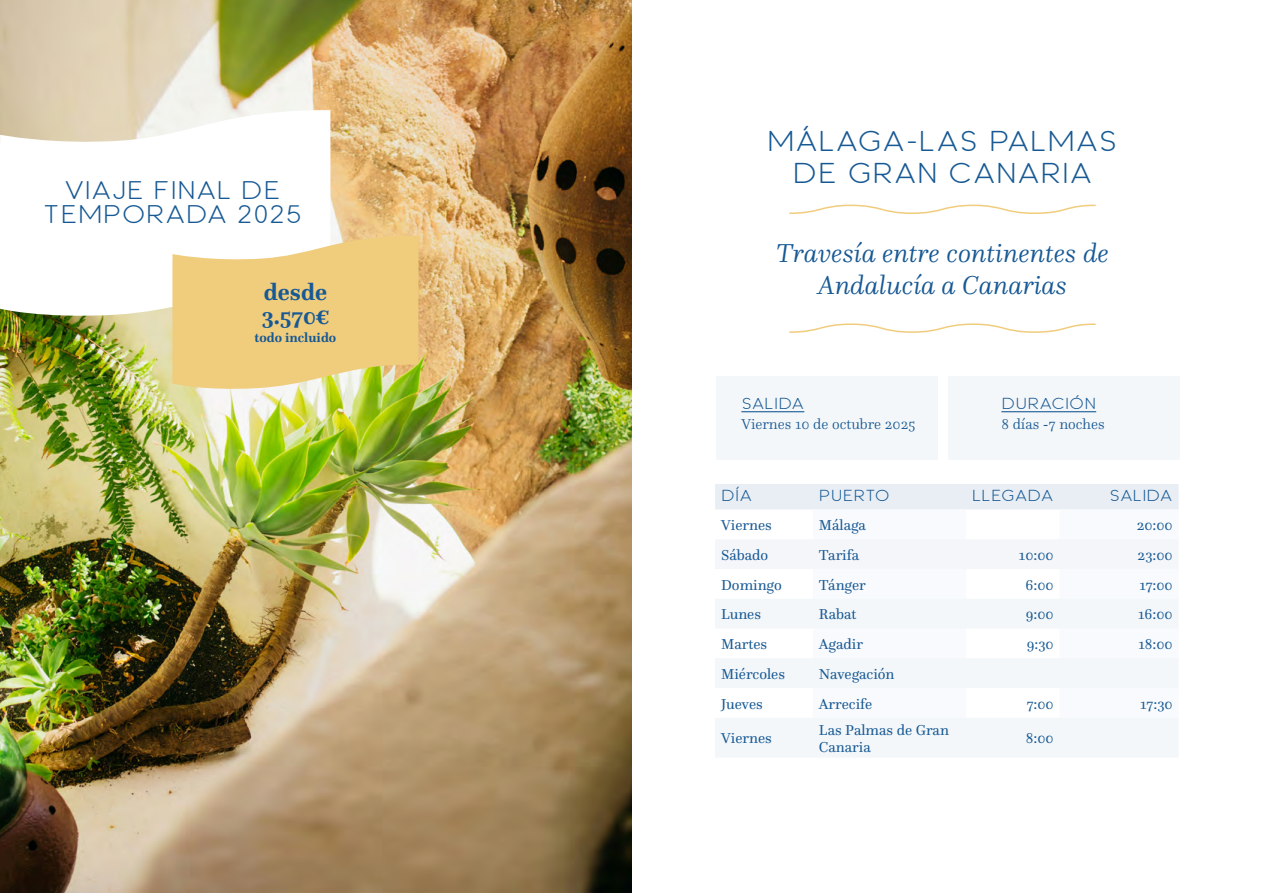
<style>
.page{position:relative;width:1263px;height:893px;background:#fff}
.page>*{position:absolute;margin:0;border:0;box-sizing:border-box;transform-origin:0 0}
.t1{font:italic 300 27px/32.4px "Questa";color:#175994;text-align:center}
.t2{font:27px/32.4px "Grand Halva";color:#175994;text-align:center}
.t3{font:24px/24px "Grand Halva";color:#175994;text-align:center}
.t4{font:700 24px/24px "Questa";color:#175994}
.t5{font:15px/16.5px "Questa";color:#175994}
.t6{font:15px "Grand Halva";color:#175994}
.t7{font:300 15px "Questa";color:#175994}
.t8{font:700 13.5px "Questa";color:#175994}
</style>
<div class="page">
<img style="left:0;top:0;width:631px;height:893px">
<div style="left:716px;top:376px;width:222px;height:83px;background:#f4f7f9"></div>
<div style="left:948px;top:376px;width:231px;height:83px;background:#f4f7f9"></div>
<svg style="left:0;top:110px;width:330px;height:209px"></svg>
<hr style="left:741px;top:411px;width:63px;height:1px;background:#175994">
<hr style="left:1001px;top:411px;width:95px;height:1px;background:#175994">
<div style="left:715px;top:484px;width:463px;height:25px;background:#e8eef4"></div>
<svg style="left:715px;top:599px;width:463px;height:158px;fill:#f3f7fa"></svg>
<svg style="left:789px;top:323px;width:307px;height:10px"></svg>
<svg style="left:789px;top:204px;width:307px;height:10px"></svg>
<svg style="left:172px;top:236px;width:246px;height:155px;background:#eed189"></svg>
<h2 class="t3" style="left:42px;top:177px;width:262px">VIAJE FINAL DE<br>TEMPORADA 2025</h2>
<h2 class="t4" style="left:262px;top:280px;width:69px">desde<br>3.570€</h2>
<p class="t8" style="left:255px;top:329px;width:83px">todo incluido</p>
<h1 class="t2" style="left:767px;top:123px;width:352px">MÁLAGA-LAS PALMAS<br>DE GRAN CANARIA</h1>
<h1 class="t1" style="left:776px;top:236px;width:335px">Travesía entre continentes de<br>Andalucía a Canarias</h1>
<p class="t6" style="left:741px;top:394px;width:64px">SALIDA</p>
<p class="t7" style="left:741px;top:414px;width:176px">Viernes 10 de octubre 2025</p>
<p class="t6" style="left:1001px;top:394px;width:96px">DURACIÓN</p>
<p class="t7" style="left:1001px;top:414px;width:105px">8 días -7 noches</p>
<p class="t6" style="left:721px;top:487px;width:33px">DÍA</p>
<p class="t6" style="left:819px;top:487px;width:72px">PUERTO</p>
<p class="t6" style="left:972px;top:487px;width:83px">LLEGADA</p>
<p class="t6" style="left:1109px;top:487px;width:64px">SALIDA</p>
<p class="t5" style="left:721px;top:517px;width:52px">Viernes</p>
<p class="t5" style="left:819px;top:517px;width:49px">Málaga</p>
<p class="t5" style="left:1137px;top:517px;width:37px">20:00</p>
<p class="t5" style="left:721px;top:546px;width:49px">Sábado</p>
<p class="t5" style="left:819px;top:546px;width:42px">Tarifa</p>
<p class="t5" style="left:1019px;top:546px;width:36px">10:00</p>
<p class="t5" style="left:1137px;top:546px;width:37px">23:00</p>
<p class="t5" style="left:721px;top:576px;width:62px">Domingo</p>
<p class="t5" style="left:819px;top:576px;width:48px">Tánger</p>
<p class="t5" style="left:1025px;top:576px;width:30px">6:00</p>
<p class="t5" style="left:1139px;top:576px;width:35px">17:00</p>
<p class="t5" style="left:721px;top:606px;width:41px">Lunes</p>
<p class="t5" style="left:819px;top:606px;width:39px">Rabat</p>
<p class="t5" style="left:1026px;top:606px;width:29px">9:00</p>
<p class="t5" style="left:1138px;top:606px;width:36px">16:00</p>
<p class="t5" style="left:721px;top:636px;width:48px">Martes</p>
<p class="t5" style="left:819px;top:636px;width:46px">Agadir</p>
<p class="t5" style="left:1027px;top:636px;width:28px">9:30</p>
<p class="t5" style="left:1138px;top:636px;width:36px">18:00</p>
<p class="t5" style="left:721px;top:665px;width:65px">Miércoles</p>
<p class="t5" style="left:819px;top:665px;width:77px">Navegación</p>
<p class="t5" style="left:721px;top:695px;width:43px">Jueves</p>
<p class="t5" style="left:819px;top:695px;width:55px">Arrecife</p>
<p class="t5" style="left:1027px;top:695px;width:28px">7:00</p>
<p class="t5" style="left:1140px;top:695px;width:34px">17:30</p>
<p class="t5" style="left:721px;top:730px;width:52px">Viernes</p>
<p class="t5" style="left:819px;top:722px;width:132px">Las Palmas de Gran<br>Canaria</p>
<p class="t5" style="left:1026px;top:730px;width:29px">8:00</p>
</div>
